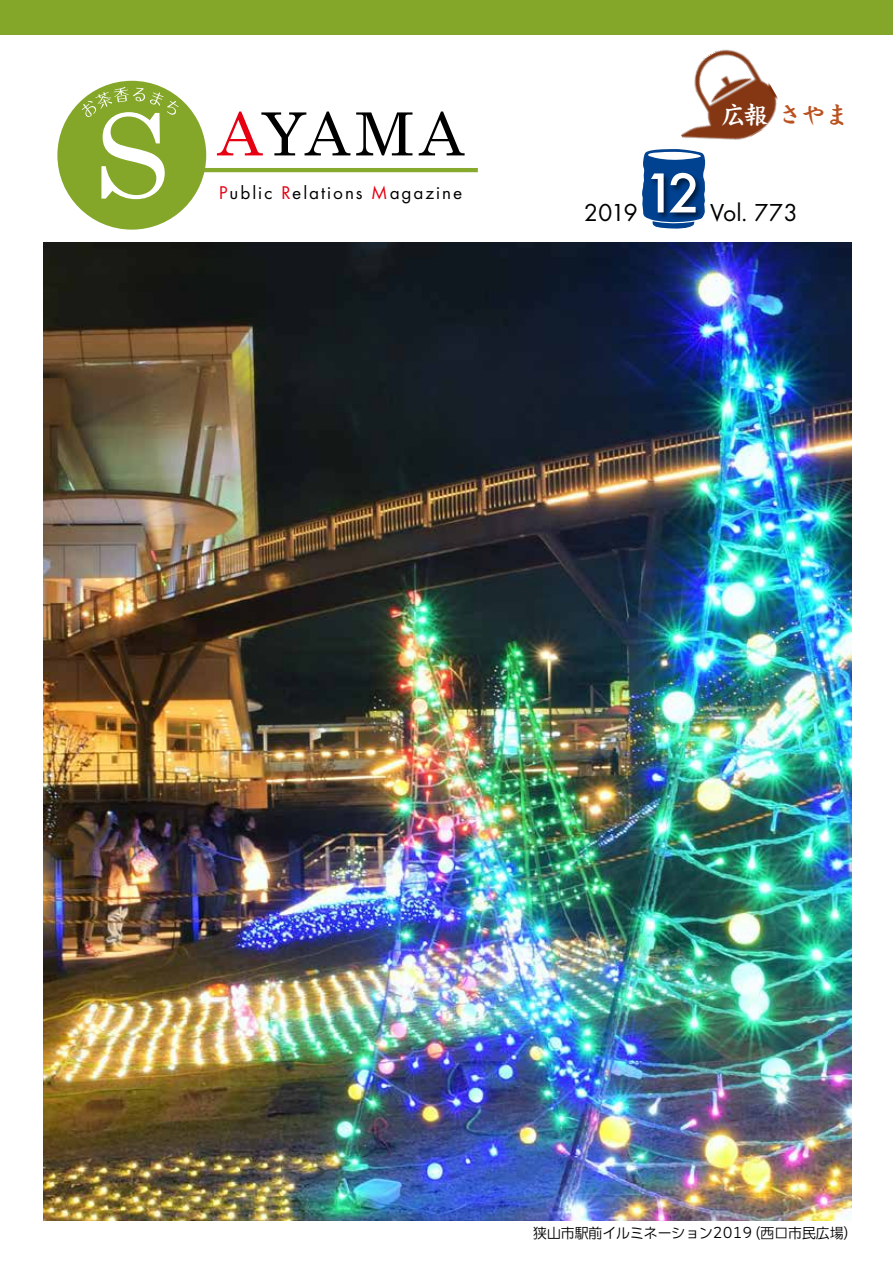
<style>
.page{position:relative;width:893px;height:1263px;background:#fff}
.page>*{position:absolute;margin:0;border:0;box-sizing:border-box;transform-origin:0 0}
.t1{font:115.8px "Century";color:#fff;scale:1.05 1}
.t2{font:59.55px "Century";letter-spacing:.035em;color:#000;scale:1.05 1}
.t3{font:500 58.5px "Futura T";color:#fff}
.t4{font:25.5px "Futura T";color:#000}
.t5{font:25.5px "DF Kai Sho Std W9";letter-spacing:-.08em;color:#ba511f}
.t6{font:19.2px "Futura T";letter-spacing:.1em;color:#000}
.t7{font:13.8px "DFUD Gothic Std W4";color:#000}
.s1{color:#e60012}
.s2{color:#fff}
</style>
<div class="page">
<div style="left:57px;top:81px;width:149px;height:149px;background:#84a729;border-radius:50%"></div>
<img style="left:681px;top:49px;width:97px;height:115px">
<hr style="left:179px;top:168px;width:297px;height:4px;background:#84a729">
<div style="left:0;top:0;width:893px;height:34px;background:#84a729"></div>
<svg style="left:642px;top:149px;width:63px;height:80px"></svg>
<img style="left:44px;top:242px;width:807px;height:978px">
<svg style="left:82px;top:87px;width:97px;height:30px"></svg>
<div style="left:650px;top:172px;width:53px;height:48px;background:#000;opacity:.6"></div>
<h1 class="t1" style="left:94px;top:58px;width:74px">S</h1>
<h2 class="t2" style="left:217px;top:84px;width:237px"><span class="s1">A</span>YAMA</h2>
<h3 class="t6" style="left:219px;top:181px;width:245px"><span class="s1">P</span>ublic <span class="s1">R</span>elations <span class="s1">M</span>agazine</h3>
<h3 class="t5" style="left:721px;top:101px;width:130px"><span class="s2">広報</span>さやま</h3>
<h3 class="t4" style="left:584px;top:198px;width:56px">2019</h3>
<h3 class="t3" style="left:643px;top:159px;width:59px">12</h3>
<h3 class="t4" style="left:710px;top:198px;width:89px">Vol. 773</h3>
<p class="t7" style="left:747px;top:1222px;width:112px">（西口市民広場(</p>
<p class="t7" style="left:533px;top:1222px;width:221px">狭山市駅前イルミネーション2019</p>
</div>
